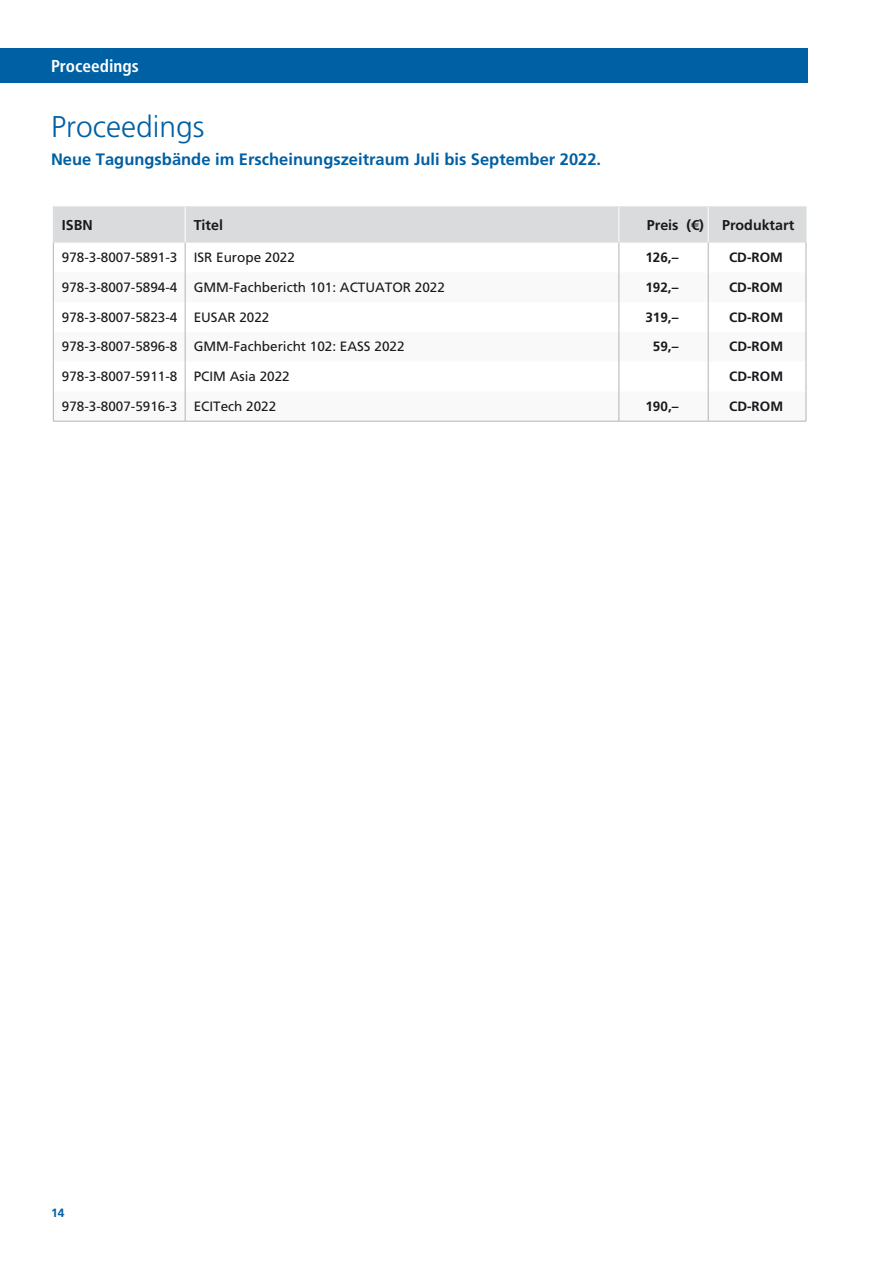
<style>
.page{position:relative;width:893px;height:1263px;background:#fff}
.page>*{position:absolute;margin:0;border:0;box-sizing:border-box;transform-origin:0 0}
.t1{font:300 30px "Frutiger LT Std";color:#0060a4}
.t2{font:700 condensed 17.25px "Frutiger LT Std";color:#fff}
.t3{font:700 16.5px "Frutiger LT Std";color:#0060a4}
.t4{font:700 14.25px "Frutiger LT Std";color:#1a181c}
.t5{font:13.5px "Frutiger LT Std";color:#1a181c}
.t6{font:700 13.5px "Frutiger LT Std";color:#1a181c}
.t7{font:700 12px "Frutiger LT Std";color:#0060a4}
</style>
<div class="page">
<div style="left:0;top:49px;width:808px;height:34px;background:#0060a4"></div>
<svg style="left:54px;top:272px;width:752px;height:149px"></svg>
<hr style="left:53px;top:272px;width:1px;height:30px;background:#b2b4b6">
<hr style="left:185px;top:272px;width:1px;height:30px;background:#b2b4b6">
<hr style="left:53px;top:302px;width:1px;height:30px;background:#b2b4b6">
<hr style="left:185px;top:302px;width:1px;height:30px;background:#b2b4b6">
<hr style="left:53px;top:332px;width:1px;height:30px;background:#b2b4b6">
<hr style="left:185px;top:332px;width:1px;height:30px;background:#b2b4b6">
<svg style="left:53px;top:206px;width:754px;height:66px"></svg>
<hr style="left:619px;top:272px;width:1px;height:30px;background:#b2b4b6">
<hr style="left:708px;top:272px;width:1px;height:30px;background:#b2b4b6">
<hr style="left:806px;top:272px;width:1px;height:30px;background:#b2b4b6">
<hr style="left:619px;top:302px;width:1px;height:30px;background:#b2b4b6">
<hr style="left:708px;top:302px;width:1px;height:30px;background:#b2b4b6">
<hr style="left:806px;top:302px;width:1px;height:30px;background:#b2b4b6">
<hr style="left:619px;top:332px;width:1px;height:30px;background:#b2b4b6">
<hr style="left:708px;top:332px;width:1px;height:30px;background:#b2b4b6">
<hr style="left:806px;top:332px;width:1px;height:30px;background:#b2b4b6">
<svg style="left:53px;top:362px;width:1px;height:29px"></svg>
<svg style="left:185px;top:362px;width:1px;height:29px"></svg>
<svg style="left:619px;top:362px;width:1px;height:29px"></svg>
<svg style="left:708px;top:362px;width:1px;height:29px"></svg>
<svg style="left:806px;top:362px;width:1px;height:29px"></svg>
<hr style="left:185px;top:391px;width:1px;height:30px;background:#b2b4b6">
<hr style="left:619px;top:391px;width:1px;height:30px;background:#b2b4b6">
<hr style="left:708px;top:391px;width:1px;height:30px;background:#b2b4b6">
<hr style="left:53px;top:391px;width:1px;height:30px;background:#b2b4b6">
<hr style="left:806px;top:391px;width:1px;height:30px;background:#b2b4b6">
<hr style="left:53px;top:421px;width:132px;height:1px;background:#b2b4b6">
<hr style="left:185px;top:421px;width:434px;height:1px;background:#b2b4b6">
<hr style="left:619px;top:421px;width:89px;height:1px;background:#b2b4b6">
<hr style="left:708px;top:421px;width:98px;height:1px;background:#b2b4b6">
<p class="t2" style="left:51px;top:56px;width:89px">Proceedings</p>
<h1 class="t1" style="left:51px;top:110px;width:155px">Proceedings</h1>
<p class="t3" style="left:51px;top:150px;width:552px">Neue Tagungsbände im Erscheinungszeitraum Juli bis September 2022.</p>
<p class="t4" style="left:62px;top:216px;width:32px">ISBN</p>
<p class="t4" style="left:194px;top:216px;width:31px">Titel</p>
<p class="t4" style="left:647px;top:216px;width:59px">Preis (€)</p>
<p class="t4" style="left:722px;top:216px;width:74px">Produktart</p>
<p class="t5" style="left:62px;top:249px;width:235px">978-3-8007-5891-3 ISR Europe 2022</p>
<p class="t6" style="left:645px;top:249px;width:35px">126,–</p>
<p class="t6" style="left:729px;top:249px;width:55px">CD-ROM</p>
<p class="t5" style="left:62px;top:279px;width:385px">978-3-8007-5894-4 GMM-Fachbericth 101: ACTUATOR 2022</p>
<p class="t6" style="left:645px;top:279px;width:35px">192,–</p>
<p class="t6" style="left:729px;top:279px;width:55px">CD-ROM</p>
<p class="t5" style="left:62px;top:309px;width:209px">978-3-8007-5823-4 EUSAR 2022</p>
<p class="t6" style="left:645px;top:309px;width:35px">319,–</p>
<p class="t6" style="left:729px;top:309px;width:55px">CD-ROM</p>
<p class="t5" style="left:62px;top:339px;width:344px">978-3-8007-5896-8 GMM-Fachbericht 102: EASS 2022</p>
<p class="t6" style="left:653px;top:339px;width:27px">59,–</p>
<p class="t6" style="left:729px;top:339px;width:55px">CD-ROM</p>
<p class="t5" style="left:62px;top:368px;width:229px">978-3-8007-5911-8 PCIM Asia 2022</p>
<p class="t6" style="left:729px;top:368px;width:55px">CD-ROM</p>
<p class="t5" style="left:62px;top:398px;width:216px">978-3-8007-5916-3 ECITech 2022</p>
<p class="t6" style="left:645px;top:398px;width:35px">190,–</p>
<p class="t6" style="left:729px;top:398px;width:55px">CD-ROM</p>
<p class="t7" style="left:51px;top:1206px;width:15px">14</p>
</div>
